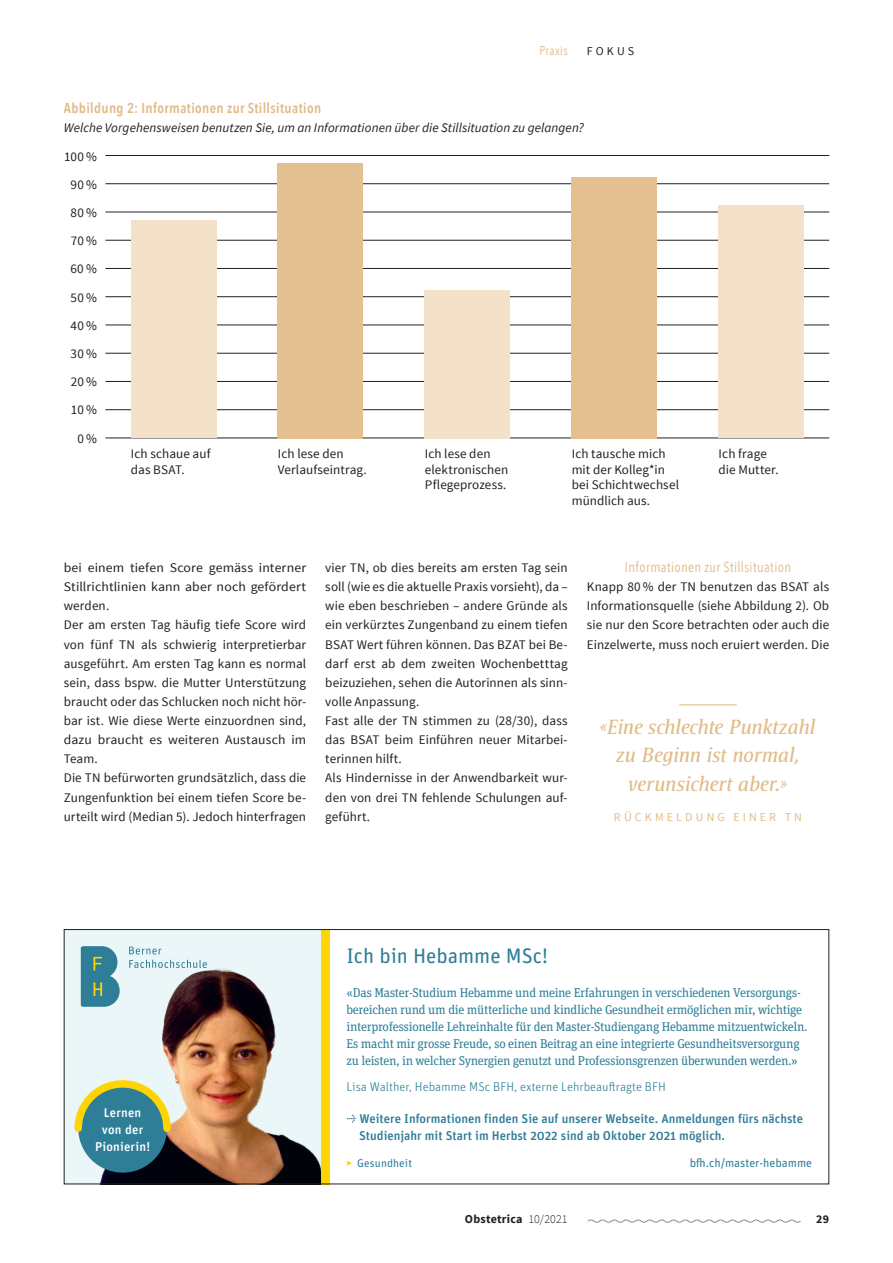
<style>
.page{position:relative;width:893px;height:1263px;background:#fff}
.page>*{position:absolute;margin:0;border:0;box-sizing:border-box;transform-origin:0 0}
.t1{font:italic 21px/28.5px "Satero Serif LT Pro";letter-spacing:-.01em;color:#e1bb86;text-align:center}
.t2{font:21px "Unit Rounded Pro";color:#2e7e98}
.t3{font:600 14.25px "Avenir Next Condensed";letter-spacing:.025em;color:#e1bb86}
.t4{font:14.25px "Avenir Next Condensed";letter-spacing:.02em;color:#e1bb86}
.t5{font:13.2px/19.2px "Source Sans Pro";letter-spacing:.01em;color:#231f20}
.t6{font:13.2px/19.2px "Source Sans Pro";letter-spacing:.01em;color:#231f20;scale:1.05 1}
.t7{font:italic 13.2px "Source Sans Pro";letter-spacing:.005em;color:#231f20}
.t8{font:12.75px/17px "Unit Slab Pro";letter-spacing:-.025em;color:#2e7e98}
.t9{font:500 12.75px/17px "Unit Rounded Pro";color:#2e7e98}
.t10{font:300 12.75px "Unit Rounded Pro";color:#2e7e98}
.t11{font:500 12.75px/17px "Unit Rounded Pro";letter-spacing:.015em;color:#fff;text-align:center}
.t12{font:12.75px "Avenir Next Condensed";letter-spacing:.025em;color:#e1bb86}
.t13{font:12px "Unit Rounded Pro";color:#2e7e98}
.t14{font:700 12px "Source Sans Pro";letter-spacing:.02em;color:#231f20}
.t15{font:12px "Source Sans Pro";letter-spacing:.26em;color:#e1bb86}
.t16{font:12px "Source Sans Pro";color:#231f20}
.t17{font:11.25px "Unit Rounded Pro";letter-spacing:.01em;color:#2e7e98}
.s1{color:#fed503}
.s2{font-weight:300}
</style>
<div class="page">
<div style="left:64px;top:929px;width:261px;height:255px;background:#ebf6f8"></div>
<img style="left:83px;top:948px;width:238px;height:234px">
<div style="left:321px;top:929px;width:9px;height:255px;background:#fed503"></div>
<svg style="left:129px;top:946px;width:32px;height:8px"></svg>
<svg style="left:129px;top:960px;width:78px;height:8px"></svg>
<svg style="left:81px;top:946px;width:39px;height:61px;background:#4d8f9c"></svg>
<div style="left:78px;top:1084px;width:89px;height:88px;background:#2e7e98;border-radius:50%"></div>
<svg style="left:74px;top:1076px;width:100px;height:60px"></svg>
<div style="left:64px;top:929px;width:765px;height:255px;border:1px solid #231f20"></div>
<hr style="left:105px;top:155px;width:724px;height:1px;background:#231f20">
<hr style="left:105px;top:183px;width:724px;height:1px;background:#231f20">
<hr style="left:105px;top:212px;width:724px;height:1px;background:#231f20">
<hr style="left:105px;top:240px;width:724px;height:1px;background:#231f20">
<hr style="left:105px;top:268px;width:724px;height:1px;background:#231f20">
<hr style="left:105px;top:296px;width:724px;height:1px;background:#231f20">
<hr style="left:105px;top:325px;width:724px;height:1px;background:#231f20">
<hr style="left:105px;top:353px;width:724px;height:1px;background:#231f20">
<hr style="left:105px;top:381px;width:724px;height:1px;background:#231f20">
<hr style="left:105px;top:409px;width:724px;height:1px;background:#231f20">
<hr style="left:105px;top:438px;width:724px;height:1px;background:#231f20">
<div style="left:131px;top:221px;width:85px;height:217px;background:#f3e2c9"></div>
<div style="left:278px;top:163px;width:85px;height:275px;background:#e4c091"></div>
<div style="left:425px;top:290px;width:85px;height:148px;background:#f3e2c9"></div>
<div style="left:572px;top:177px;width:85px;height:261px;background:#e4c091"></div>
<div style="left:719px;top:205px;width:85px;height:233px;background:#f3e2c9"></div>
<hr style="left:679px;top:704px;width:58px;height:1px;background:#e1bb86">
<svg style="left:587px;top:1219px;width:214px;height:4px"></svg>
<p class="t12" style="left:539px;top:39px;width:30px">Praxis</p>
<p class="t16" style="left:587px;top:43px;width:20px">F okus</p>
<p class="t3" style="left:64px;top:95px;width:259px">Abbildung 2: Informationen zur Stillsituation</p>
<p class="t7" style="left:64px;top:119px;width:522px">Welche Vorgehensweisen benutzen Sie, um an Informationen über die Stillsituation zu gelangen?</p>
<p class="t5" style="left:64px;top:143px;width:34px;line-height:28.2px;text-align:right">100 %<br>90%<br>80%<br>70%<br>60%<br>50%<br>40%<br>30%<br>20%<br>10%<br>0%</p>
<p class="t5" style="left:131px;top:446px;width:81px;line-height:15.8px">Ich schaue auf das BSAT.</p>
<p class="t5" style="left:278px;top:446px;width:90px;line-height:15.8px">Ich lese den<br>Verlaufseintrag.</p>
<p class="t5" style="left:425px;top:446px;width:85px;line-height:15.8px">Ich lese den elektronischen<br>Pflegeprozess.</p>
<p class="t5" style="left:572px;top:446px;width:109px;line-height:15.8px">Ich tausche mich mit der Kolleg*in bei Schichtwechsel mündlich aus.</p>
<p class="t5" style="left:719px;top:446px;width:61px;line-height:15.8px">Ich frage die Mutter.</p>
<p class="t6" style="left:64px;top:558px;width:232px">bei einem tiefen Score gemäss interner Stillrichtlinien kann aber noch gefördert werden.<br>Der am ersten Tag häufig tiefe Score wird von fünf TN als schwierig interpretierbar ausgeführt. Am ersten Tag kann es normal sein, dass bspw. die Mutter Unterstützung braucht oder das Schlucken noch nicht hör&shy;bar ist. Wie diese Werte einzuordnen sind, dazu braucht es weiteren Austausch im Team.<br>Die TN befürworten grundsätzlich, dass die Zungenfunktion bei einem tiefen Score be&shy;urteilt wird (Median 5). Jedoch hinterfragen</p>
<p class="t5" style="left:325px;top:558px;width:244px">vier TN, ob dies bereits am ersten Tag sein soll (wie es die aktuelle Praxis vorsieht), da – wie eben beschrieben – andere Gründe als ein verkürztes Zungenband zu einem tiefen BSAT Wert führen können. Das BZAT bei Be&shy;darf erst ab dem zweiten Wochenbetttag beizuziehen, sehen die Autorinnen als sinn&shy;volle Anpassung.<br>Fast alle der TN stimmen zu (28/30), dass das BSAT beim Einführen neuer Mitarbei&shy;terinnen hilft.<br>Als Hindernisse in der Anwendbarkeit wur&shy;den von drei TN fehlende Schulungen auf&shy;geführt.</p>
<p class="t4" style="left:625px;top:555px;width:168px">Informationen zur Stillsituation</p>
<p class="t5" style="left:587px;top:577px;width:244px;text-align:justify">Knapp 80 % der TN benutzen das BSAT als Informationsquelle (siehe Abbildung 2). Ob sie nur den Score betrachten oder auch die Einzelwerte, muss noch eruiert werden. Die</p>
<h1 class="t1" style="left:600px;top:712px;width:217px">«Eine schlechte Punktzahl zu Beginn ist normal, verunsichert aber.»</h1>
<p class="t15" style="left:614px;top:809px;width:190px">RÜCKMELDUNG EINER TN</p>
<h1 class="t2" style="left:347px;top:941px;width:203px">Ich bin Hebamme MSc!</h1>
<p class="t8" style="left:346px;top:984px;width:463px">«Das Master-Studium Hebamme und meine Erfahrungen in verschiedenen Versorgungs&shy;bereichen rund um die mütterliche und kindliche Gesundheit ermöglichen mir, wichtige interprofessionelle Lehreinhalte für den Master-Studiengang Hebamme mitzuentwickeln.<br>Es macht mir grosse Freude, so einen Beitrag an eine integrierte Gesundheitsversorgung zu leisten, in welcher Synergien genutzt und Professionsgrenzen überwunden werden.»</p>
<p class="t11" style="left:95px;top:1104px;width:56px">Lernen von der<br>Pionierin!</p>
<p class="t10" style="left:347px;top:1078px;width:321px">Lisa Walther, Hebamme MSc BFH, externe Lehrbeauftragte BFH</p>
<p class="t9" style="left:359px;top:1109px;width:446px;text-indent:-13px">⇢ Weitere Informationen finden Sie auf unserer Webseite. Anmeldungen fürs nächste<br>Studienjahr mit Start im Herbst 2022 sind ab Oktober 2021 möglich.</p>
<p class="t17" style="left:347px;top:1156px;width:67px"><span class="s1">‣</span> Gesundheit</p>
<p class="t13" style="left:690px;top:1155px;width:124px">bfh.ch/master-hebamme</p>
<p class="t14" style="left:465px;top:1211px;width:104px">Obstetrica <span class="s2">10/2021</span></p>
<p class="t14" style="left:816px;top:1211px;width:15px">29</p>
</div>
